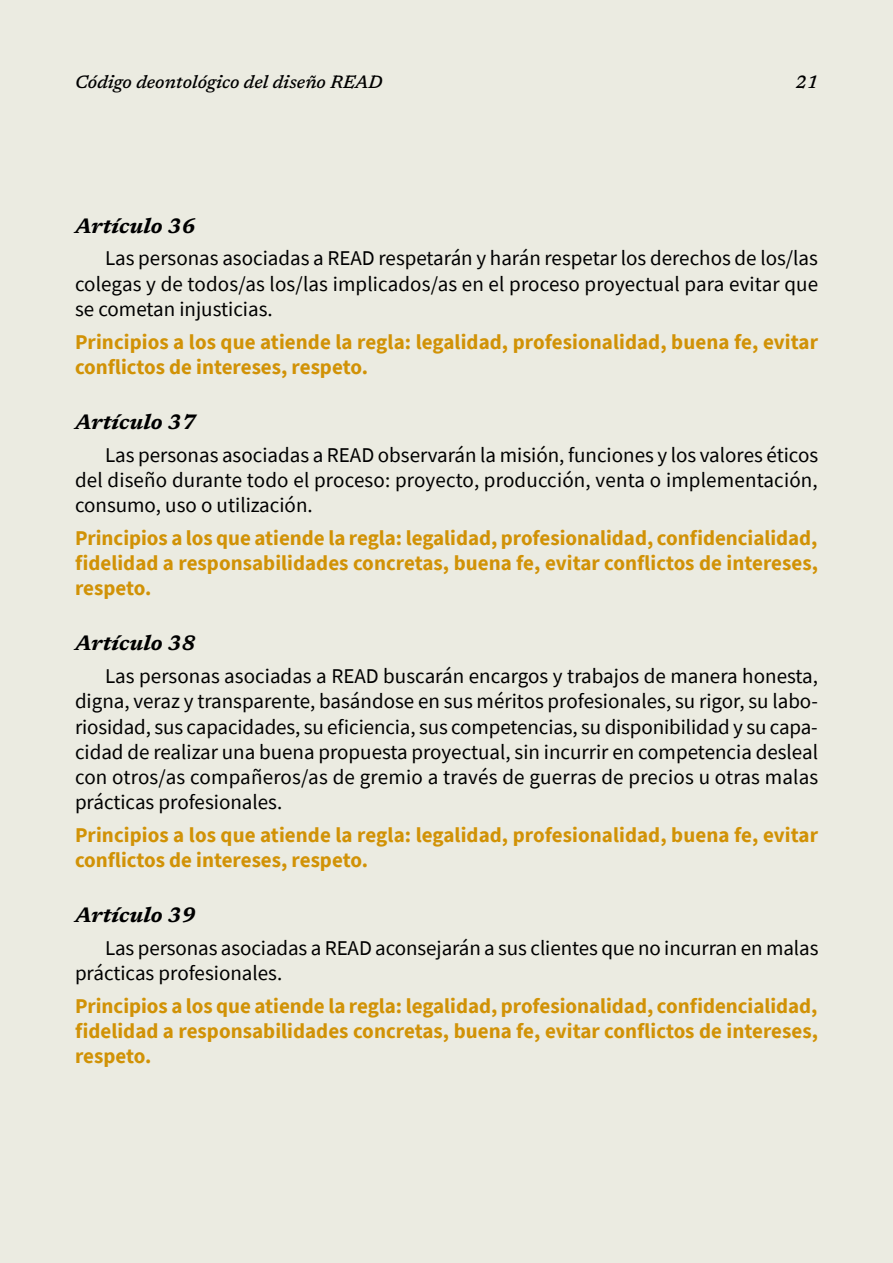
<style>
.page{position:relative;width:893px;height:1263px;background:#ebebe1}
.page>*{position:absolute;margin:0;border:0;box-sizing:border-box;transform-origin:0 0}
.t1{font:21px/25.2px "Source Sans Pro";color:#000;text-align:justify}
.t2{font:700 21px/25.2px "Source Sans Pro";color:#d19206}
.t3{font:italic 700 21px "Newsreader 12 pt";color:#000}
.t4{font:italic 500 18px "Newsreader 12 pt";color:#000}
</style>
<div class="page">
<p class="t4" style="left:75px;top:69px;width:309px">Código deontológico del diseño READ</p>
<p class="t4" style="left:796px;top:69px;width:24px">21</p>
<p class="t3" style="left:75px;top:211px;width:122px">Artículo 36</p>
<p class="t1" style="left:75px;top:246px;width:745px;text-indent:30px">Las personas asociadas a READ respetarán y harán respetar los derechos de los/las colegas y de todos/as los/las implicados/as en el proceso proyectual para evitar que se cometan injusticias.</p>
<p class="t2" style="left:75px;top:329px;width:744px">Principios a los que atiende la regla: legalidad, profesionalidad, buena fe, evitar conflictos de intereses, respeto.</p>
<p class="t3" style="left:75px;top:407px;width:123px">Artículo 37</p>
<p class="t1" style="left:75px;top:442px;width:745px;text-indent:30px">Las personas asociadas a READ observarán la misión, funciones y los valores éticos del diseño durante todo el proceso: proyecto, producción, venta o implementación, consumo, uso o utilización.</p>
<p class="t2" style="left:75px;top:525px;width:745px;text-align:justify">Principios a los que atiende la regla: legalidad, profesionalidad, confidencialidad, fidelidad a responsabilidades concretas, buena fe, evitar conflictos de intereses, respeto.</p>
<p class="t3" style="left:75px;top:628px;width:122px">Artículo 38</p>
<p class="t1" style="left:75px;top:663px;width:745px;text-indent:30px">Las personas asociadas a READ buscarán encargos y trabajos de manera honesta, digna, veraz y transparente, basándose en sus méritos profesionales, su rigor, su labo&shy;riosidad, sus capacidades, su eficiencia, sus competencias, su disponibilidad y su capa&shy;cidad de realizar una buena propuesta proyectual, sin incurrir en competencia desleal con otros/as compañeros/as de gremio a través de guerras de precios u otras malas prácticas profesionales.</p>
<p class="t2" style="left:75px;top:822px;width:744px">Principios a los que atiende la regla: legalidad, profesionalidad, buena fe, evitar conflictos de intereses, respeto.</p>
<p class="t3" style="left:75px;top:900px;width:122px">Artículo 39</p>
<p class="t1" style="left:75px;top:935px;width:745px;text-indent:30px">Las personas asociadas a READ aconsejarán a sus clientes que no incurran en malas prácticas profesionales.</p>
<p class="t2" style="left:75px;top:993px;width:745px;text-align:justify">Principios a los que atiende la regla: legalidad, profesionalidad, confidencialidad, fidelidad a responsabilidades concretas, buena fe, evitar conflictos de intereses, respeto.</p>
</div>
